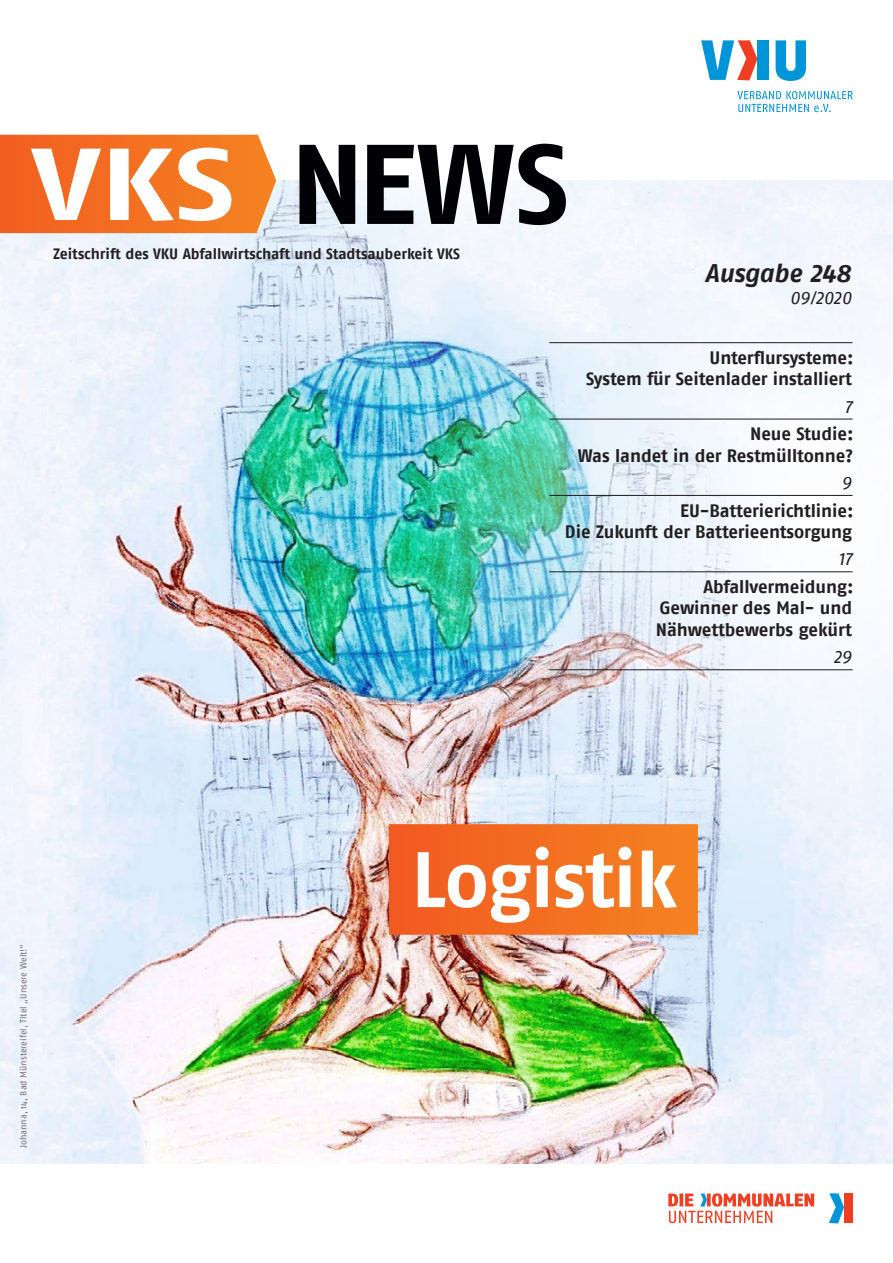
<style>
.page{position:relative;width:893px;height:1263px;background:#fff}
.page>*{position:absolute;margin:0;border:0;box-sizing:border-box;transform-origin:0 0}
.t1{font:700 112.95px "Fago No";color:#020105;scale:1.05 1}
.t2{font:700 78.45px "Fago No";letter-spacing:-.015em;color:#fff}
.t3{font:italic 25.5px "Fago No Bold Lf";letter-spacing:-.005em;color:#231f20}
.t4{font:18px/21.6px "Fago No Bold Lf";letter-spacing:-.005em;color:#231f20;text-align:right}
.t5{font:italic 18px "Fago No Regular Lf";letter-spacing:-.01em;color:#231f20}
.t6{font:15px "Fago No Bold Tf";letter-spacing:-.005em;color:#231f20}
.t7{font:9px "Fago No";letter-spacing:-.005em;color:#231f20}
.s1{font-size:102px;color:#fff}
</style>
<div class="page">
<img style="left:0;top:419px;width:893px;height:745px">
<img style="left:417px;top:112px;width:476px;height:815px">
<svg style="left:0;top:40px;width:801px;height:379px"></svg>
<svg style="left:776px;top:40px;width:30px;height:41px"></svg>
<div style="left:757px;top:40px;width:12px;height:40px;background:#0095d9"></div>
<svg style="left:701px;top:40px;width:56px;height:40px"></svg>
<svg style="left:737px;top:91px;width:116px;height:21px"></svg>
<div style="left:844px;top:1193px;width:9px;height:30px;background:#ef3e22"></div>
<svg style="left:829px;top:1193px;width:15px;height:30px"></svg>
<svg style="left:668px;top:1193px;width:146px;height:30px"></svg>
<svg style="left:0;top:134px;width:276px;height:99px;background:#f37327"></svg>
<div style="left:389px;top:824px;width:309px;height:111px;background:linear-gradient(to right,#f25921,#f58321)"></div>
<hr style="left:549px;top:342px;width:304px;height:1px;background:#231f20">
<hr style="left:549px;top:418px;width:304px;height:2px;background:#231f20">
<hr style="left:549px;top:495px;width:304px;height:1px;background:#231f20">
<hr style="left:549px;top:571px;width:304px;height:1px;background:#231f20">
<hr style="left:549px;top:669px;width:304px;height:1px;background:#231f20">
<h1 class="t1" style="left:32px;top:137px;width:513px"><span class="s1">VKS</span> NEWS</h1>
<p class="t6" style="left:53px;top:245px;width:408px">Zeitschrift des VKU Abfallwirtschaft und Stadtsauberkeit VKS</p>
<h3 class="t3" style="left:705px;top:264px;width:147px">Ausgabe 248</h3>
<p class="t5" style="left:790px;top:287px;width:63px">09/2020</p>
<p class="t4" style="left:586px;top:346px;width:269px">Unterflursysteme:<br>System für Seitenlader installiert</p>
<p class="t5" style="left:844px;top:396px;width:9px">7</p>
<p class="t4" style="left:578px;top:423px;width:277px">Neue Studie:<br>Was landet in der Restmülltonne?</p>
<p class="t5" style="left:841px;top:472px;width:12px">9</p>
<p class="t4" style="left:565px;top:499px;width:290px">EU-Batterierichtlinie:<br>Die Zukunft der Batterieentsorgung</p>
<p class="t5" style="left:838px;top:549px;width:15px">17</p>
<p class="t4" style="left:656px;top:575px;width:199px;text-align:justify;text-indent:48px">Abfallvermeidung:<br>Gewinner des Mal- und Nähwettbewerbs gekürt</p>
<p class="t5" style="left:834px;top:647px;width:19px">29</p>
<p class="t7" style="left:20px;top:1148px;width:206px;rotate:-90deg">Johanna, 14, Bad Münstereifel, Titel „Unsere Welt!“</p>
<h2 class="t2" style="left:411px;top:847px;width:268px">Logistik</h2>
</div>
